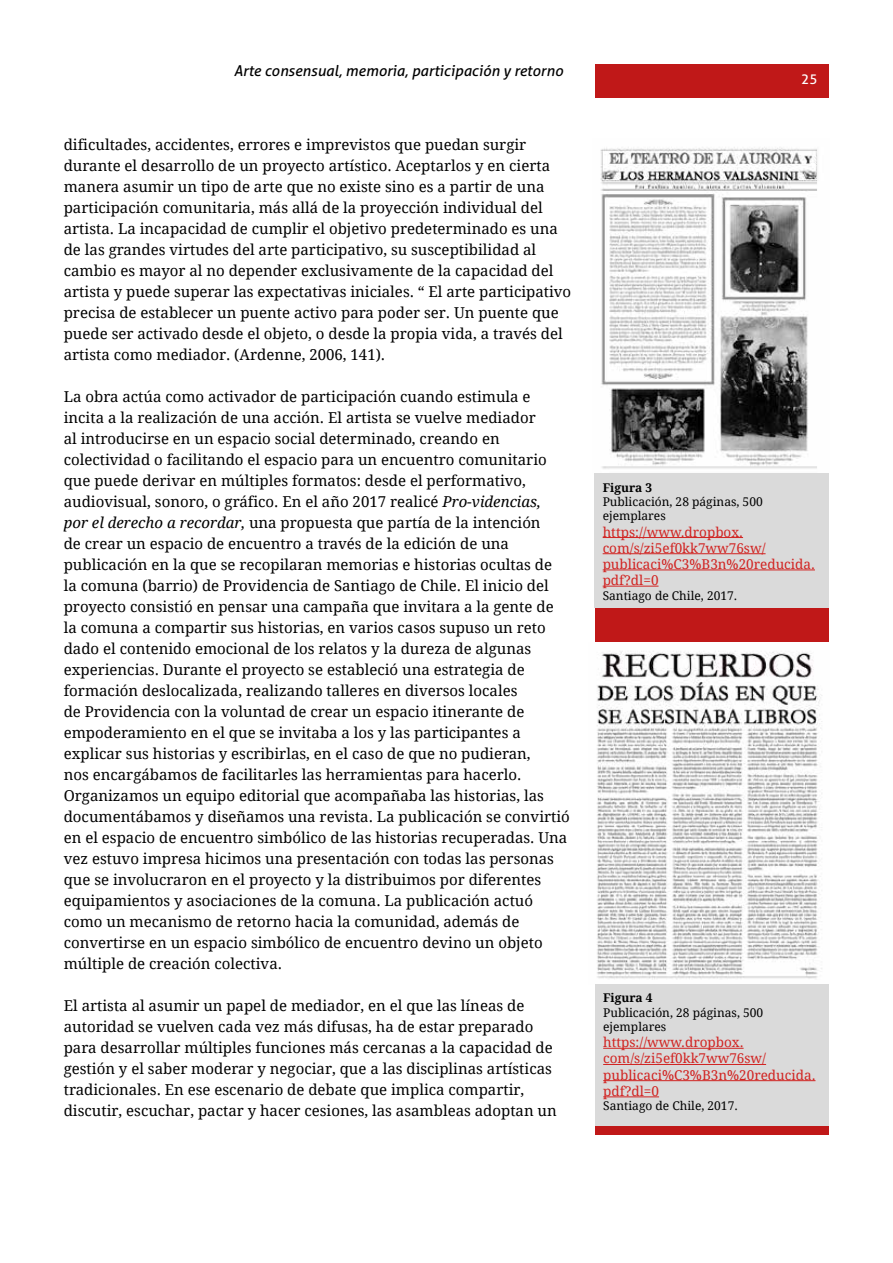
<style>
.page{position:relative;width:893px;height:1263px;background:#fff}
.page>*{position:absolute;margin:0;border:0;box-sizing:border-box;transform-origin:0 0}
.t1{font:15px/21px "Droid Serif";color:#000}
.t2{font:italic 15px "Aller";color:#000}
.t3{font:13.5px/16.2px "Droid Serif";color:#d12321}
.t4{font:13.5px "Aller";color:#fff}
.t5{font:12px/14.4px "Droid Serif";color:#000}
.t6{font:700 12px "Droid Serif";color:#000}
.s1{font-style:italic}
</style>
<div class="page">
<div style="left:595px;top:65px;width:233px;height:33px;background:#c01818"></div>
<div style="left:595px;top:139px;width:233px;height:996px;background:#c01818"></div>
<img style="left:594px;top:139px;width:235px;height:336px">
<div style="left:594px;top:474px;width:234px;height:134px;background:#dadada"></div>
<hr style="left:603px;top:537px;width:140px;height:1px;background:#d12321">
<hr style="left:603px;top:553px;width:163px;height:1px;background:#d12321">
<hr style="left:603px;top:570px;width:212px;height:1px;background:#d12321">
<hr style="left:603px;top:586px;width:55px;height:1px;background:#d12321">
<img style="left:595px;top:643px;width:233px;height:341px">
<div style="left:595px;top:984px;width:234px;height:142px;background:#dadada"></div>
<hr style="left:603px;top:1048px;width:141px;height:1px;background:#d12321">
<hr style="left:603px;top:1064px;width:163px;height:1px;background:#d12321">
<hr style="left:603px;top:1080px;width:212px;height:1px;background:#d12321">
<hr style="left:603px;top:1096px;width:56px;height:1px;background:#d12321">
<p class="t2" style="left:234px;top:61px;width:331px">Arte consensual, memoria, participación y retorno</p>
<p class="t1" style="left:64px;top:135px;width:509px">dificultades, accidentes, errores e imprevistos que puedan surgir durante el desarrollo de un proyecto artístico. Aceptarlos y en cierta manera asumir un tipo de arte que no existe sino es a partir de una participación comunitaria, más allá de la proyección individual del artista. La incapacidad de cumplir el objetivo predeterminado es una de las grandes virtudes del arte participativo, su susceptibilidad al cambio es mayor al no depender exclusivamente de la capacidad del artista y puede superar las expectativas iniciales. “ El arte participativo precisa de establecer un puente activo para poder ser. Un puente que puede ser activado desde el objeto, o desde la propia vida, a través del artista como mediador. (Ardenne, 2006, 141).</p>
<p class="t1" style="left:64px;top:387px;width:508px">La obra actúa como activador de participación cuando estimula e incita a la realización de una acción. El artista se vuelve mediador<br>al introducirse en un espacio social determinado, creando en colectividad o facilitando el espacio para un encuentro comunitario que puede derivar en múltiples formatos: desde el performativo, audiovisual, sonoro, o gráfico. En el año 2017 realicé <span class="s1">Pro-videncias,<br>por el derecho a recordar,</span> una propuesta que partía de la intención<br>de crear un espacio de encuentro a través de la edición de una publicación en la que se recopilaran memorias e historias ocultas de<br>la comuna (barrio) de Providencia de Santiago de Chile. El inicio del proyecto consistió en pensar una campaña que invitara a la gente de la comuna a compartir sus historias, en varios casos supuso un reto dado el contenido emocional de los relatos y la dureza de algunas experiencias. Durante el proyecto se estableció una estrategia de formación deslocalizada, realizando talleres en diversos locales<br>de Providencia con la voluntad de crear un espacio itinerante de empoderamiento en el que se invitaba a los y las participantes a explicar sus historias y escribirlas, en el caso de que no pudieran,<br>nos encargábamos de facilitarles las herramientas para hacerlo.<br>Organizamos un equipo editorial que acompañaba las historias, las documentábamos y diseñamos una revista. La publicación se convirtió en el espacio de encuentro simbólico de las historias recuperadas. Una vez estuvo impresa hicimos una presentación con todas las personas que se involucraron en el proyecto y la distribuimos por diferentes equipamientos y asociaciones de la comuna. La publicación actuó como un mecanismo de retorno hacia la comunidad, además de convertirse en un espacio simbólico de encuentro devino un objeto múltiple de creación colectiva.</p>
<p class="t1" style="left:64px;top:996px;width:495px">El artista al asumir un papel de mediador, en el que las líneas de autoridad se vuelven cada vez más difusas, ha de estar preparado para desarrollar múltiples funciones más cercanas a la capacidad de gestión y el saber moderar y negociar, que a las disciplinas artísticas tradicionales. En ese escenario de debate que implica compartir, discutir, escuchar, pactar y hacer cesiones, las asambleas adoptan un</p>
<p class="t4" style="left:801px;top:71px;width:18px">25</p>
<p class="t6" style="left:603px;top:480px;width:51px">Figura 3</p>
<p class="t5" style="left:603px;top:495px;width:162px">Publicación, 28 páginas, 500 ejemplares</p>
<p class="t3" style="left:603px;top:524px;width:214px">https://www.dropbox. com/s/zi5ef0kk7ww76sw/ publicaci%C3%B3n%20reducida. pdf?dl=0</p>
<p class="t5" style="left:603px;top:588px;width:136px">Santiago de Chile, 2017.</p>
<p class="t6" style="left:603px;top:991px;width:51px">Figura 4</p>
<p class="t5" style="left:603px;top:1005px;width:162px">Publicación, 28 páginas, 500 ejemplares</p>
<p class="t3" style="left:603px;top:1034px;width:214px">https://www.dropbox. com/s/zi5ef0kk7ww76sw/ publicaci%C3%B3n%20reducida. pdf?dl=0</p>
<p class="t5" style="left:603px;top:1099px;width:136px">Santiago de Chile, 2017.</p>
</div>
